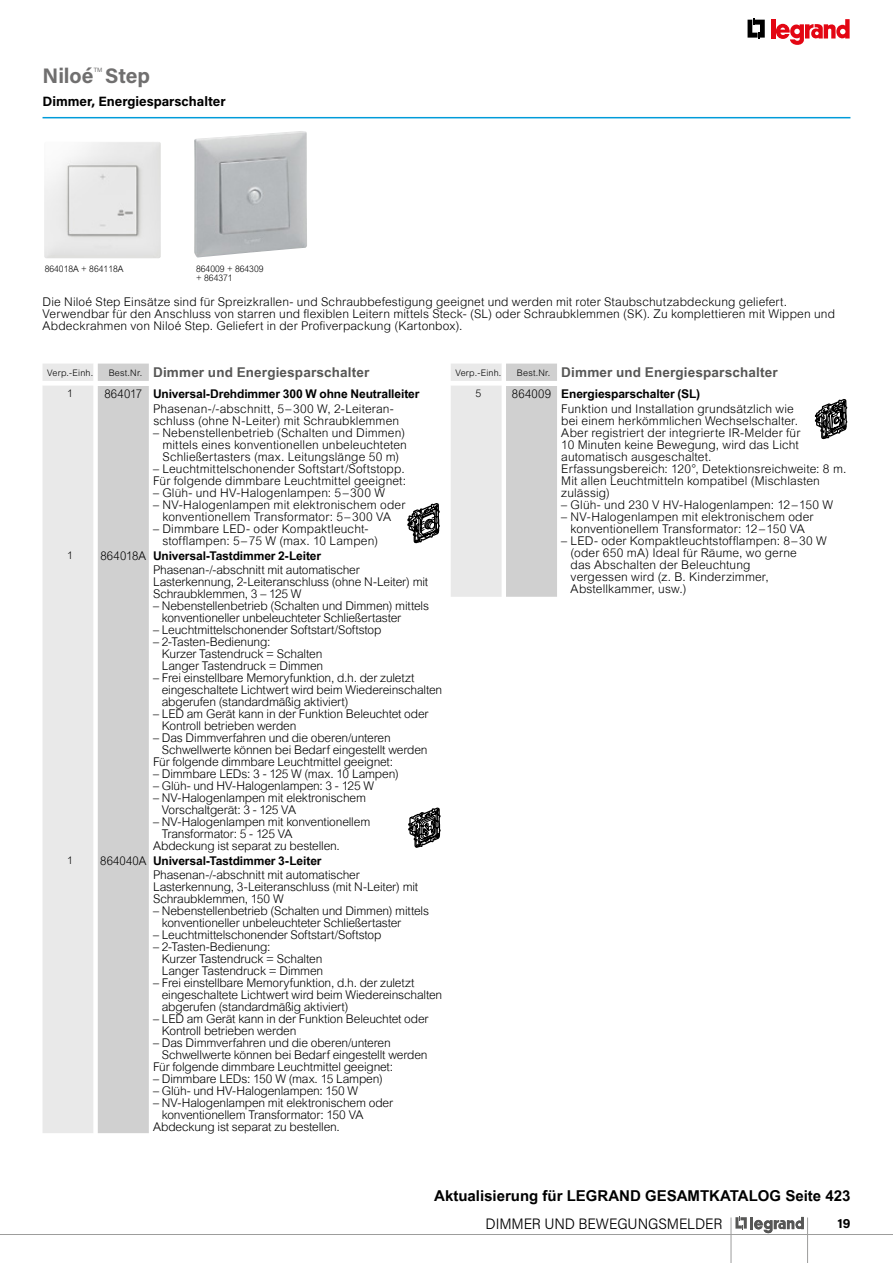
<style>
.page{position:relative;width:893px;height:1263px;background:#fff}
.page>*{position:absolute;margin:0;border:0;box-sizing:border-box;transform-origin:0 0}
.t1{font:700 21px "Acumin Pro";color:#706f6f}
.t2{font:700 15px "Arial";color:#000}
.t3{font:300 15px "Acumin Pro";letter-spacing:-.005em;color:#000;scale:.95 1}
.t4{font:700 13.5px "Arial";letter-spacing:.01em;color:#575756}
.t5{font:700 13.5px "Acumin Pro";color:#000}
.t6{font:300 12px/12px "Arial";letter-spacing:-.005em;color:#000}
.t7{font:300 12px/14.1px "Arial";letter-spacing:-.005em;color:#000;scale:.95 1}
.t8{font:300 10.5px "Arial";color:#000}
.t9{font:300 9px/9px "Arial";color:#000;scale:.95 1}
.t10{font:300 9px "Arial MT Std";letter-spacing:.015em;color:#000}
.t11{font:6.15px "Acumin Pro";color:#706f6f}
.s1{font-family:"Arial MT Std";font-weight:300;font-size:9px;color:#000}
.s2{font-weight:700}
</style>
<div class="page">
<svg style="left:735px;top:1216px;width:69px;height:17px"></svg>
<hr style="left:807px;top:1217px;width:1px;height:46px;background:#9d9d9c">
<hr style="left:731px;top:1217px;width:1px;height:46px;background:#9d9d9c">
<hr style="left:0;top:1234px;width:893px;height:1px;background:#9d9d9c">
<svg style="left:747px;top:18px;width:18px;height:21px"></svg>
<hr style="left:771px;top:19px;width:4px;height:20px;background:#e30613">
<svg style="left:776px;top:19px;width:74px;height:26px"></svg>
<hr style="left:43px;top:117px;width:807px;height:1px;background:#009bd9">
<svg style="left:43px;top:364px;width:106px;height:769px;background:#dedede"></svg>
<hr style="left:98px;top:381px;width:51px;height:4px;background:#fff">
<svg style="left:451px;top:364px;width:106px;height:233px;background:#dedede"></svg>
<hr style="left:506px;top:381px;width:51px;height:4px;background:#fff">
<svg style="left:407px;top:503px;width:33px;height:40px"></svg>
<svg style="left:408px;top:807px;width:33px;height:41px"></svg>
<svg style="left:815px;top:399px;width:32px;height:40px"></svg>
<img style="left:44px;top:142px;width:117px;height:116px">
<img style="left:194px;top:131px;width:113px;height:126px">
<h1 class="t1" style="left:43px;top:61px;width:52px">Niloé</h1>
<p class="t11" style="left:94px;top:66px;width:10px">TM</p>
<h1 class="t1" style="left:105px;top:61px;width:47px">Step</h1>
<p class="t5" style="left:43px;top:92px;width:185px">Dimmer, Energiesparschalter</p>
<p class="t9" style="left:45px;top:265px;width:84px">864018A + 864118A</p>
<p class="t9" style="left:196px;top:265px;width:72px">864009 + 864309 + 864371</p>
<p class="t6" style="left:43px;top:296px;width:794px">Die Niloé Step Einsätze sind für Spreizkrallen- und Schraubbefestigung geeignet und werden mit roter Staubschutzabdeckung geliefert.<br>Verwendbar für den Anschluss von starren und flexiblen Leitern mittels Steck- (SL) oder Schraubklemmen (SK). Zu komplettieren mit Wippen und<br>Abdeckrahmen von Niloé Step. Geliefert in der Profiverpackung (Kartonbox).</p>
<p class="t10" style="left:47px;top:367px;width:48px">Verp.-Einh.</p>
<p class="t4" style="left:109px;top:364px;width:262px"><span class="s1">Best.Nr.</span> Dimmer und Energiesparschalter</p>
<p class="t8" style="left:67px;top:388px;width:7px">1</p>
<p class="t7" style="left:153px;top:387px;width:282px;text-indent:-49px">864017 <span class="s2">Universal-Drehdimmer 300 W ohne Neutralleiter<br></span>Phasenan-/-abschnitt, 5–300 W, 2-Leiteran-</p>
<p class="t6" style="left:153px;top:414px;width:247px">schluss (ohne N-Leiter) mit Schraubklemmen</p>
<p class="t6" style="left:162px;top:426px;width:246px;text-indent:-9px">– Nebenstellenbetrieb (Schalten und Dimmen) mittels eines konventionellen unbeleuchteten<br>Schließertasters (max. Leitungslänge 50 m)</p>
<p class="t6" style="left:153px;top:462px;width:255px">– Leuchtmittelschonender Softstart/Softstopp.<br>Für folgende dimmbare Leuchtmittel geeignet:</p>
<p class="t6" style="left:153px;top:486px;width:233px">– Glüh- und HV-Halogenlampen: 5–300 W</p>
<p class="t6" style="left:153px;top:498px;width:254px;text-align:center">– NV-Halogenlampen mit elektronischem oder konventionellem Transformator: 5–300 VA</p>
<p class="t6" style="left:162px;top:522px;width:217px;text-indent:-9px">– Dimmbare LED- oder Kompaktleucht&shy;stofflampen: 5–75 W (max. 10 Lampen)</p>
<p class="t8" style="left:67px;top:549px;width:7px">1</p>
<p class="t7" style="left:153px;top:548px;width:219px;text-indent:-53px">864018A <span class="s2">Universal-Tastdimmer 2-Leiter<br></span>Phasenan-/-abschnitt mit automatischer</p>
<p class="t6" style="left:153px;top:576px;width:277px">Lasterkennung, 2-Leiteranschluss (ohne N-Leiter) mit<br>Schraubklemmen, 3 – 125 W</p>
<p class="t6" style="left:162px;top:600px;width:269px;text-indent:-9px">– Nebenstellenbetrieb (Schalten und Dimmen) mittels konventioneller unbeleuchteter Schließertaster</p>
<p class="t6" style="left:153px;top:624px;width:230px">– Leuchtmittelschonender Softstart/Softstop</p>
<p class="t6" style="left:162px;top:636px;width:163px;text-indent:-9px">– 2-Tasten-Bedienung:<br>Kurzer Tastendruck = Schalten<br>Langer Tastendruck = Dimmen</p>
<p class="t6" style="left:162px;top:672px;width:282px;text-indent:-9px">– Frei einstellbare Memoryfunktion, d.h. der zuletzt eingeschaltete Lichtwert wird beim Wiedereinschalten abgerufen (standardmäßig aktiviert)</p>
<p class="t6" style="left:162px;top:708px;width:268px;text-indent:-9px">– LED am Gerät kann in der Funktion Beleuchtet oder<br>Kontroll betrieben werden</p>
<p class="t6" style="left:153px;top:732px;width:239px">– Das Dimmverfahren und die oberen/unteren</p>
<p class="t6" style="left:162px;top:744px;width:267px">Schwellwerte können bei Bedarf eingestellt werden</p>
<p class="t6" style="left:153px;top:756px;width:242px">Für folgende dimmbare Leuchtmittel geeignet:</p>
<p class="t6" style="left:153px;top:768px;width:247px">– Dimmbare LEDs: 3 - 125 W (max. 10 Lampen)</p>
<p class="t6" style="left:153px;top:780px;width:223px">– Glüh- und HV-Halogenlampen: 3 - 125 W</p>
<p class="t6" style="left:162px;top:792px;width:206px;text-indent:-9px">– NV-Halogenlampen mit elektronischem<br>Vorschaltgerät: 3 - 125 VA</p>
<p class="t6" style="left:153px;top:816px;width:219px">– NV-Halogenlampen mit konventionellem</p>
<p class="t6" style="left:162px;top:828px;width:132px">Transformator: 5 - 125 VA</p>
<p class="t6" style="left:153px;top:840px;width:188px">Abdeckung ist separat zu bestellen.</p>
<p class="t8" style="left:67px;top:854px;width:7px">1</p>
<p class="t7" style="left:153px;top:854px;width:219px;text-indent:-53px">864040A <span class="s2">Universal-Tastdimmer 3-Leiter<br></span>Phasenan-/-abschnitt mit automatischer</p>
<p class="t6" style="left:153px;top:881px;width:267px">Lasterkennung, 3-Leiteranschluss (mit N-Leiter) mit<br>Schraubklemmen, 150 W</p>
<p class="t6" style="left:162px;top:905px;width:269px;text-indent:-9px">– Nebenstellenbetrieb (Schalten und Dimmen) mittels konventioneller unbeleuchteter Schließertaster</p>
<p class="t6" style="left:153px;top:929px;width:230px">– Leuchtmittelschonender Softstart/Softstop</p>
<p class="t6" style="left:162px;top:941px;width:163px;text-indent:-9px">– 2-Tasten-Bedienung:<br>Kurzer Tastendruck = Schalten<br>Langer Tastendruck = Dimmen</p>
<p class="t6" style="left:162px;top:977px;width:282px;text-indent:-9px">– Frei einstellbare Memoryfunktion, d.h. der zuletzt eingeschaltete Lichtwert wird beim Wiedereinschalten abgerufen (standardmäßig aktiviert)</p>
<p class="t6" style="left:162px;top:1013px;width:268px;text-indent:-9px">– LED am Gerät kann in der Funktion Beleuchtet oder<br>Kontroll betrieben werden</p>
<p class="t6" style="left:153px;top:1037px;width:239px">– Das Dimmverfahren und die oberen/unteren</p>
<p class="t6" style="left:162px;top:1049px;width:267px">Schwellwerte können bei Bedarf eingestellt werden</p>
<p class="t6" style="left:153px;top:1061px;width:242px">Für folgende dimmbare Leuchtmittel geeignet:</p>
<p class="t6" style="left:153px;top:1073px;width:231px">– Dimmbare LEDs: 150 W (max. 15 Lampen)</p>
<p class="t6" style="left:153px;top:1085px;width:207px">– Glüh- und HV-Halogenlampen: 150 W</p>
<p class="t6" style="left:153px;top:1097px;width:241px">– NV-Halogenlampen mit elektronischem oder</p>
<p class="t6" style="left:162px;top:1109px;width:203px">konventionellem Transformator: 150 VA</p>
<p class="t6" style="left:153px;top:1121px;width:188px">Abdeckung ist separat zu bestellen.</p>
<p class="t10" style="left:455px;top:367px;width:48px">Verp.-Einh.</p>
<p class="t4" style="left:517px;top:364px;width:262px"><span class="s1">Best.Nr.</span> Dimmer und Energiesparschalter</p>
<p class="t8" style="left:475px;top:388px;width:7px">5</p>
<p class="t7" style="left:561px;top:387px;width:246px;text-indent:-49px">864009 <span class="s2">Energiesparschalter (SL)<br></span>Funktion und Installation grundsätzlich wie</p>
<p class="t6" style="left:561px;top:414px;width:287px">bei einem herkömmlichen Wechselschalter.<br>Aber registriert der integrierte IR-Melder für<br>10 Minuten keine Bewegung, wird das Licht automatisch ausgeschaltet.<br>Erfassungsbereich: 120°, Detektionsreichweite: 8 m.<br>Mit allen Leuchtmitteln kompatibel (Mischlasten zulässig)</p>
<p class="t6" style="left:561px;top:498px;width:273px">– Glüh- und 230 V HV-Halogenlampen: 12–150 W</p>
<p class="t6" style="left:561px;top:510px;width:254px;text-align:center">– NV-Halogenlampen mit elektronischem oder konventionellem Transformator: 12–150 VA</p>
<p class="t6" style="left:571px;top:534px;width:258px;text-indent:-9px">– LED- oder Kompaktleuchtstofflampen: 8–30 W (oder 650 mA) Ideal für Räume, wo gerne<br>das Abschalten der Beleuchtung<br>vergessen wird (z. B. Kinderzimmer, Abstellkammer, usw.)</p>
<p class="t2" style="left:434px;top:1187px;width:418px">Aktualisierung für LEGRAND GESAMTKATALOG Seite 423</p>
<p class="t3" style="left:486px;top:1213px;width:251px">DIMMER UND BEWEGUNGSMELDER</p>
<p class="t5" style="left:837px;top:1214px;width:15px">19</p>
</div>
